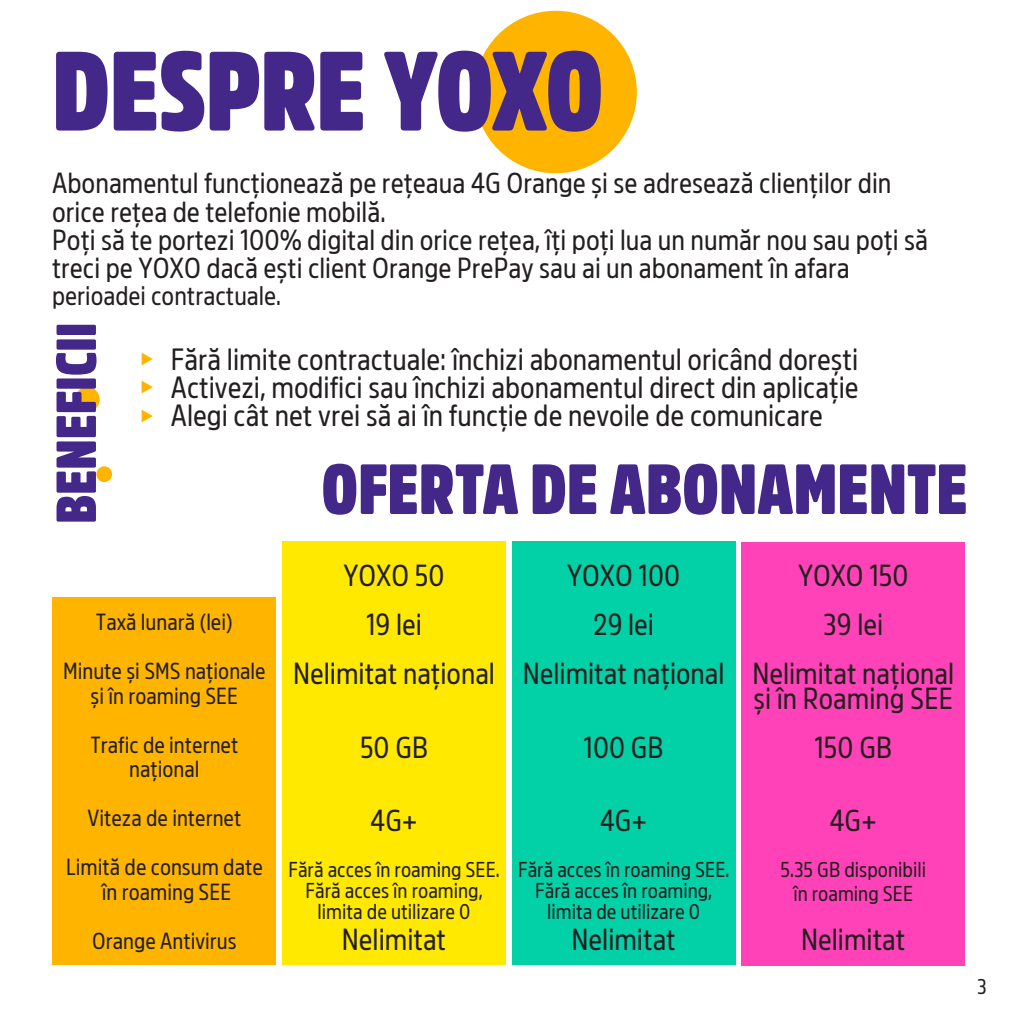
<style>
.page{position:relative;width:1017px;height:1017px;background:#fff}
.page>*{position:absolute;margin:0;border:0;box-sizing:border-box;transform-origin:0 0}
.Capitol{font:900 111.3px "Amsi Pro Condensed";letter-spacing:-.015em;color:#43288a}
.Capitol-2{font:900 70.17px "Amsi Pro Condensed";letter-spacing:-.005em;color:#43288a}
.Capitol-3{font:900 55.65px "Amsi Pro Condensed";color:#43288a}
.Capitol_TOC{font:29.93px "Amsi Pro Narrow";color:#231f20}
.Capitol_TOC-2{font:29.75px "Amsi Pro Narrow";color:#231f20}
.Capitol_TOC-3{font:28.35px "Amsi Pro Narrow";color:#231f20}
.Capitol_TOC-4{font:26.25px "Amsi Pro Narrow";color:#231f20}
.Capitol_TOC-5{font:22.75px "Amsi Pro Narrow";color:#231f20}
.Capitol_TOC-6{font:21px "Amsi Pro Narrow";color:#231f20}
</style>
<div class="page">
<div style="left:474px;top:11px;width:163px;height:162px;background:#ffb400;border-radius:50%"></div>
<div style="left:75px;top:387px;width:25px;height:25px;background:#ffb400;border-radius:50%"></div>
<div style="left:96px;top:466px;width:16px;height:16px;background:#ffb400;border-radius:50%"></div>
<div style="left:53px;top:598px;width:223px;height:367px;background:#ffb400"></div>
<div style="left:282px;top:541px;width:224px;height:424px;background:#ffe900"></div>
<div style="left:512px;top:541px;width:223px;height:424px;background:#02d0a7"></div>
<div style="left:742px;top:542px;width:223px;height:424px;background:#ff42b7"></div>
<p class="Capitol" style="left:52px;top:5px;width:554px">DESPRE YOXO</p>
<p class="Capitol_TOC-3" style="left:52px;top:161px;width:841px">Abonamentul funcționează pe rețeaua 4G Orange și se adresează clienților din</p>
<p class="Capitol_TOC-3" style="left:52px;top:189px;width:335px">orice rețea de telefonie mobilă.</p>
<p class="Capitol_TOC-3" style="left:52px;top:218px;width:878px">Poți să te portezi 100% digital din orice rețea, îți poți lua un număr nou sau poți să</p>
<p class="Capitol_TOC-3" style="left:52px;top:246px;width:799px">treci pe YOXO dacă ești client Orange PrePay sau ai un abonament în afara</p>
<p class="Capitol_TOC-4" style="left:52px;top:275px;width:231px">perioadei contractuale.</p>
<p class="Capitol_TOC" style="left:139px;top:335px;width:721px"><sup>▶</sup> Fără limite contractuale: închizi abonamentul oricând dorești</p>
<p class="Capitol_TOC" style="left:139px;top:364px;width:721px"><sup>▶</sup> Activezi, modifici sau închizi abonamentul direct din aplicație</p>
<p class="Capitol_TOC" style="left:139px;top:392px;width:685px"><sup>▶</sup> Alegi cât net vrei să ai în funcție de nevoile de comunicare</p>
<p class="Capitol-3" style="left:33px;top:524px;width:202px;rotate:-90deg">BENEFICII</p>
<p class="Capitol-2" style="left:321px;top:435px;width:648px">OFERTA DE ABONAMENTE</p>
<p class="Capitol_TOC-5" style="left:96px;top:604px;width:139px">Taxă lunară (lei)</p>
<p class="Capitol_TOC-5" style="left:63px;top:653px;width:204px">Minute și SMS naționale</p>
<p class="Capitol_TOC-5" style="left:91px;top:677px;width:149px">și în roaming SEE</p>
<p class="Capitol_TOC-5" style="left:91px;top:726px;width:149px">Trafic de internet</p>
<p class="Capitol_TOC-5" style="left:129px;top:751px;width:72px">național</p>
<p class="Capitol_TOC-5" style="left:87px;top:800px;width:155px">Viteza de internet</p>
<p class="Capitol_TOC-5" style="left:66px;top:849px;width:198px">Limită de consum date</p>
<p class="Capitol_TOC-5" style="left:102px;top:873px;width:131px">în roaming SEE</p>
<p class="Capitol_TOC-5" style="left:92px;top:922px;width:146px">Orange Antivirus</p>
<p class="Capitol_TOC-2" style="left:344px;top:552px;width:102px">YOXO 50</p>
<p class="Capitol_TOC-2" style="left:366px;top:601px;width:57px">19 lei</p>
<p class="Capitol_TOC-2" style="left:293px;top:650px;width:203px">Nelimitat național</p>
<p class="Capitol_TOC-2" style="left:360px;top:723px;width:70px">50 GB</p>
<p class="Capitol_TOC-2" style="left:370px;top:797px;width:49px">4G+</p>
<p class="Capitol_TOC-6" style="left:288px;top:852px;width:213px">Fără acces în roaming SEE.</p>
<p class="Capitol_TOC-6" style="left:306px;top:873px;width:178px">Fără acces în roaming,</p>
<p class="Capitol_TOC-6" style="left:318px;top:894px;width:154px">limita de utilizare 0</p>
<p class="Capitol_TOC-2" style="left:342px;top:916px;width:106px">Nelimitat</p>
<p class="Capitol_TOC-2" style="left:567px;top:552px;width:114px">YOXO 100</p>
<p class="Capitol_TOC-2" style="left:593px;top:601px;width:62px">29 lei</p>
<p class="Capitol_TOC-2" style="left:523px;top:650px;width:203px">Nelimitat național</p>
<p class="Capitol_TOC-2" style="left:584px;top:723px;width:82px">100 GB</p>
<p class="Capitol_TOC-2" style="left:600px;top:797px;width:49px">4G+</p>
<p class="Capitol_TOC-6" style="left:518px;top:852px;width:213px">Fără acces în roaming SEE.</p>
<p class="Capitol_TOC-6" style="left:535px;top:873px;width:178px">Fără acces în roaming,</p>
<p class="Capitol_TOC-6" style="left:547px;top:894px;width:154px">limita de utilizare 0</p>
<p class="Capitol_TOC-2" style="left:572px;top:916px;width:106px">Nelimitat</p>
<p class="Capitol_TOC-2" style="left:798px;top:552px;width:112px">YOXO 150</p>
<p class="Capitol_TOC-2" style="left:823px;top:601px;width:62px">39 lei</p>
<p class="Capitol_TOC-2" style="left:752px;top:650px;width:203px">Nelimitat național</p>
<p class="Capitol_TOC-2" style="left:753px;top:674px;width:201px">și în Roaming SEE</p>
<p class="Capitol_TOC-2" style="left:814px;top:723px;width:79px">150 GB</p>
<p class="Capitol_TOC-2" style="left:829px;top:797px;width:49px">4G+</p>
<p class="Capitol_TOC-6" style="left:780px;top:852px;width:147px">5.35 GB disponibili</p>
<p class="Capitol_TOC-6" style="left:793px;top:877px;width:121px">în roaming SEE</p>
<p class="Capitol_TOC-2" style="left:801px;top:916px;width:106px">Nelimitat</p>
<p class="Capitol_TOC-6" style="left:977px;top:970px;width:11px">3</p>
</div>
